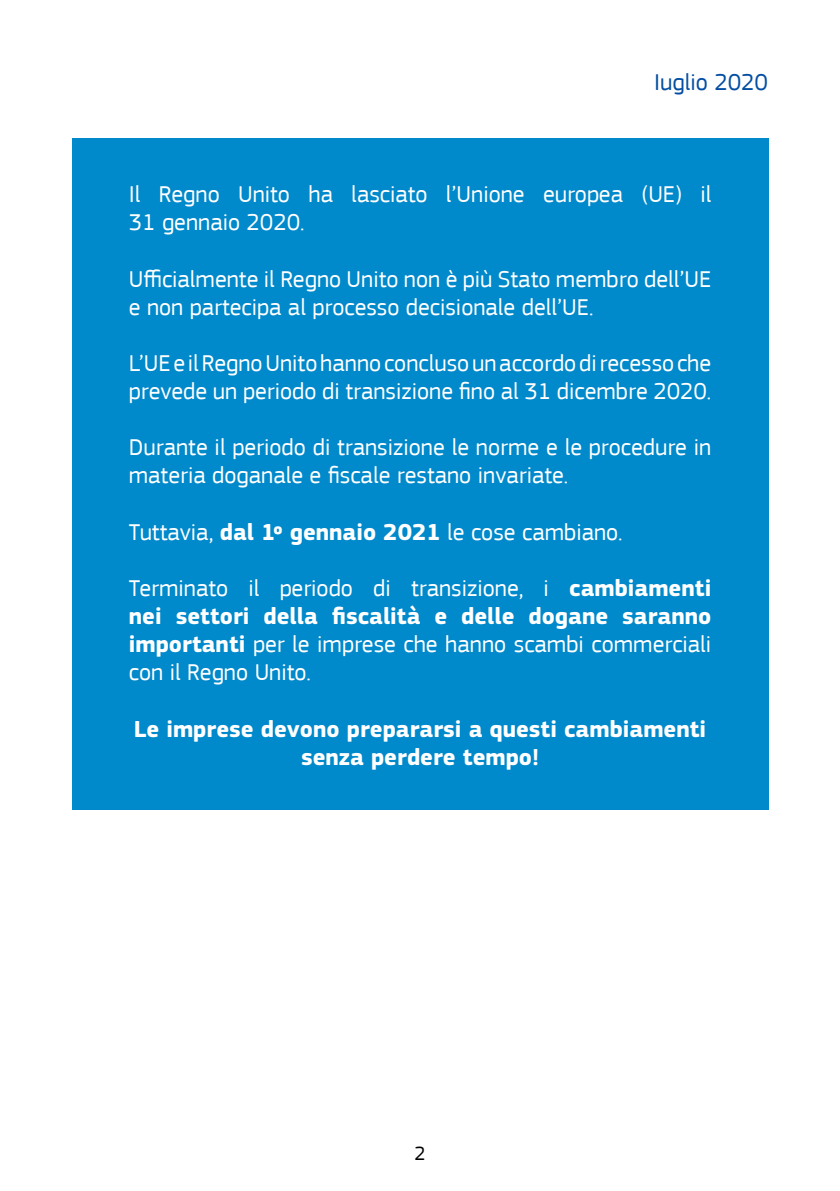
<style>
.page{position:relative;width:840px;height:1191px;background:#fff}
.page>*{position:absolute;margin:0;border:0;box-sizing:border-box;transform-origin:0 0}
.Text_white_BOX{font:24px/28px "EC Square Sans Pro";color:#fff}
.Text_white_BOX-2{font:700 24px/28px "EC Square Sans Pro";color:#fff;text-align:center}
.t1{font:24px "EC Square Sans Pro";color:#034ea2}
.t2{font:20px "EC Square Sans Pro";color:#000}
.s1{font-weight:700}
</style>
<div class="page">
<div style="left:72px;top:139px;width:695px;height:671px;background:#0089cb"></div>
<p class="t1" style="left:653px;top:68px;width:115px">Iuglio 2020</p>
<p class="Text_white_BOX" style="left:129px;top:181px;width:583px">Il Regno Unito ha lasciato l’Unione europea (UE) il<br>31 gennaio 2020.</p>
<p class="Text_white_BOX" style="left:129px;top:265px;width:583px">Ufficialmente il Regno Unito non è più Stato membro dell’UE e non partecipa al processo decisionale dell’UE.</p>
<p class="Text_white_BOX" style="left:129px;top:349px;width:583px">L’UE e il Regno Unito hanno concluso un accordo di recesso che prevede un periodo di transizione fino al 31 dicembre 2020.</p>
<p class="Text_white_BOX" style="left:129px;top:434px;width:583px">Durante il periodo di transizione le norme e le procedure in materia doganale e fiscale restano invariate.</p>
<p class="Text_white_BOX" style="left:129px;top:518px;width:495px">Tuttavia, <span class="s1">dal 1º gennaio 2021</span> le cose cambiano.</p>
<p class="Text_white_BOX" style="left:129px;top:574px;width:583px;text-align:justify">Terminato il periodo di transizione, i <span class="s1">cambiamenti nei settori della fiscalità e delle dogane saranno importanti</span> per le imprese che hanno scambi commerciali con il Regno Unito.</p>
<p class="Text_white_BOX-2" style="left:134px;top:715px;width:573px">Le imprese devono prepararsi a questi cambiamenti senza perdere tempo!</p>
<p class="t2" style="left:414px;top:1141px;width:13px">2</p>
</div>
